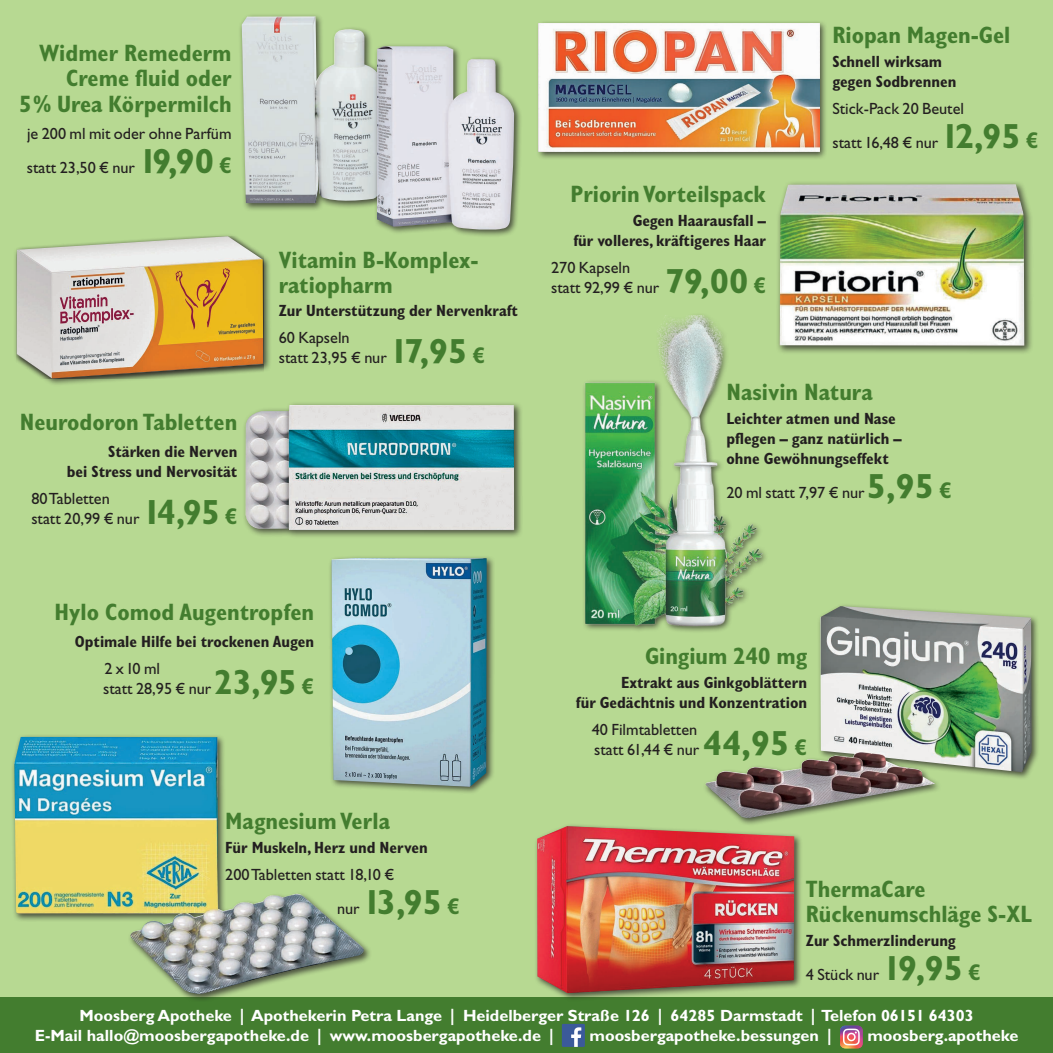
<style>
.page{position:relative;width:1053px;height:1053px;background:#fff}
.page>*{position:absolute;margin:0;border:0;box-sizing:border-box;transform-origin:0 0}
.t1{font:700 35px "Gill Sans Std";color:#437d2f}
.t2{font:700 condensed 23.75px/25px "Gill Sans Std";color:#437d2f}
.t3{font:700 condensed 16.25px/20px "Gill Sans Std";color:#231f20;text-align:right}
.t4{font:16.25px/20px "Gill Sans Std";color:#231f20}
.t5{font:700 16.25px/20px "Gill Sans Std";color:#fff}
.s1{font-weight:700;font-size:35px;color:#437d2f}
.s2{font-weight:700;font-stretch:condensed;font-size:22.75px;color:#437d2f}
.s3{font-weight:700;font-stretch:condensed;font-size:35px;color:#437d2f}
.s4{font-weight:400;font-size:16.25px;color:#231f20}
.s5{font-stretch:condensed;font-size:22.75px}
.s6{font-weight:400;font-stretch:normal}
.s7{font-stretch:normal;font-size:35px;color:#437d2f}
.s8{font-size:22.75px;color:#437d2f}
</style>
<div class="page">
<div style="left:0;top:0;width:1052px;height:1052px;background:#b7d992"></div>
<div style="left:0;top:997px;width:1052px;height:55px;background:#437d2f"></div>
<div style="left:562px;top:1023px;width:23px;height:23px;background:#3b5a9a"></div>
<svg style="left:571px;top:1027px;width:10px;height:19px"></svg>
<svg style="left:840px;top:1025px;width:22px;height:23px"></svg>
<div style="left:238px;top:13px;width:153px;height:199px;background:#231f20;opacity:.75"></div>
<img style="left:242px;top:16px;width:142px;height:187px">
<div style="left:373px;top:43px;width:149px;height:195px;background:#231f20;opacity:.75"></div>
<img style="left:377px;top:46px;width:137px;height:183px">
<div style="left:328px;top:554px;width:167px;height:241px;background:#231f20;opacity:.75"></div>
<img style="left:331px;top:558px;width:155px;height:228px">
<div style="left:242px;top:401px;width:281px;height:138px;background:#231f20;opacity:.75"></div>
<img style="left:245px;top:405px;width:269px;height:125px">
<div style="left:14px;top:233px;width:257px;height:153px;background:#231f20;opacity:.75"></div>
<img style="left:17px;top:236px;width:246px;height:142px">
<div style="left:11px;top:733px;width:361px;height:269px;background:#231f20;opacity:.75"></div>
<img style="left:14px;top:736px;width:350px;height:257px">
<div style="left:535px;top:20px;width:292px;height:140px;background:#231f20;opacity:.75"></div>
<img style="left:539px;top:24px;width:280px;height:127px">
<div style="left:582px;top:312px;width:187px;height:321px;background:#231f20;opacity:.75"></div>
<img style="left:582px;top:315px;width:182px;height:314px">
<div style="left:776px;top:180px;width:257px;height:174px;background:#231f20;opacity:.75"></div>
<img style="left:779px;top:184px;width:245px;height:161px">
<div style="left:702px;top:603px;width:337px;height:223px;background:#231f20;opacity:.75"></div>
<img style="left:705px;top:606px;width:326px;height:211px">
<div style="left:534px;top:822px;width:268px;height:179px;background:#231f20;opacity:.75"></div>
<img style="left:537px;top:826px;width:257px;height:167px">
<h2 class="t2" style="left:19px;top:41px;width:214px;text-align:right">Widmer Remederm<br>Creme fluid oder<br>5 % Urea Körpermilch</h2>
<p class="t4" style="left:27px;top:116px;width:206px;line-height:34.1px">je 200 ml mit oder ohne Parfüm statt 23,50 € nur <span class="s1">19,90</span> <span class="s2">€</span></p>
<h2 class="t2" style="left:20px;top:409px;width:219px">Neurodoron Tabletten</h2>
<p class="t3" style="left:67px;top:441px;width:172px">Stärken die Nerven<br>bei Stress und Nervosität</p>
<p class="t4" style="left:31px;top:489px;width:207px">80 Tabletten<br>statt 20,99 € nur <span class="s3">14,95</span> <span class="s2">€</span></p>
<h2 class="t2" style="left:279px;top:247px;width:201px">Vitamin B-Komplex&shy;ratiopharm</h2>
<p class="t3" style="left:279px;top:300px;width:241px">Zur Unterstützung der Nervenkraft</p>
<p class="t4" style="left:279px;top:328px;width:208px">60 Kapseln<br>statt 23,95 € nur <span class="s1">17,95</span> <span class="s2">€</span></p>
<h2 class="t2" style="left:55px;top:599px;width:261px">Hylo Comod Augentropfen</h2>
<p class="t3" style="left:75px;top:631px;width:241px">Optimale Hilfe bei trockenen Augen</p>
<p class="t4" style="left:103px;top:659px;width:212px">2 x 10 ml<br>statt 28,95 € nur <span class="s3">23,95</span> <span class="s2">€</span></p>
<h2 class="t2" style="left:225px;top:808px;width:166px">Magnesium Verla</h2>
<p class="t3" style="left:225px;top:837px;width:204px">Für Muskeln, Herz und Nerven</p>
<p class="t4" style="left:225px;top:864px;width:170px">200 Tabletten statt 18,10 €</p>
<h1 class="t1" style="left:337px;top:881px;width:124px"><span class="s4">nur</span> 13,95 <span class="s5">€</span></h1>
<h2 class="t2" style="left:570px;top:182px;width:197px">Priorin Vorteilspack</h2>
<p class="t3" style="left:573px;top:210px;width:194px">Gegen Haarausfall –<br>für volleres, kräftigeres Haar</p>
<p class="t4" style="left:551px;top:257px;width:216px">270 Kapseln<br>statt 92,99 € nur <span class="s1">79,00</span> <span class="s2">€</span></p>
<h2 class="t2" style="left:832px;top:23px;width:179px">Riopan Magen-Gel</h2>
<p class="t3" style="left:832px;top:51px;width:125px;text-align:left">Schnell wirksam gegen Sodbrennen</p>
<p class="t4" style="left:832px;top:92px;width:207px;line-height:34.1px">Stick-Pack 20 Beutel<br>statt 16,48 € nur <span class="s1">12,95</span> <span class="s2">€</span></p>
<h2 class="t2" style="left:726px;top:379px;width:148px">Nasivin Natura</h2>
<p class="t3" style="left:726px;top:408px;width:177px;text-align:left">Leichter atmen und Nase pflegen – ganz natürlich – ohne Gewöhnungseffekt</p>
<p class="t4" style="left:726px;top:482px;width:227px">20 ml statt 7,97 € nur <span class="s1">5,95</span> <span class="s2">€</span></p>
<h2 class="t2" style="left:645px;top:643px;width:164px">Gingium 240 mg</h2>
<p class="t3" style="left:576px;top:672px;width:233px">Extrakt aus Ginkgoblättern<br>für Gedächtnis und Konzentration</p>
<p class="t4" style="left:591px;top:719px;width:217px">40 Filmtabletten<br>statt 61,44 € nur <span class="s1">44,95</span> <span class="s2">€</span></p>
<h2 class="t2" style="left:805px;top:876px;width:228px">ThermaCare<br>Rückenumschläge S-XL</h2>
<p class="t3" style="left:805px;top:923px;width:176px;line-height:34.1px;text-align:left">Zur Schmerzlinderung<br><span class="s6">4 Stück nur</span> <span class="s7">19,95</span> <span class="s8">€</span></p>
<p class="t5" style="left:35px;top:1005px;width:940px;text-indent:45px">Moosberg Apotheke | Apothekerin Petra Lange | Heidelberger Straße 126 | 64285 Darmstadt | Telefon 06151 64303<br>E-Mail hallo@moosbergapotheke.de | www.moosbergapotheke.de |</p>
<p class="t5" style="left:589px;top:1025px;width:244px">moosbergapotheke.bessungen |</p>
<p class="t5" style="left:867px;top:1025px;width:152px">moosberg.apotheke</p>
</div>
